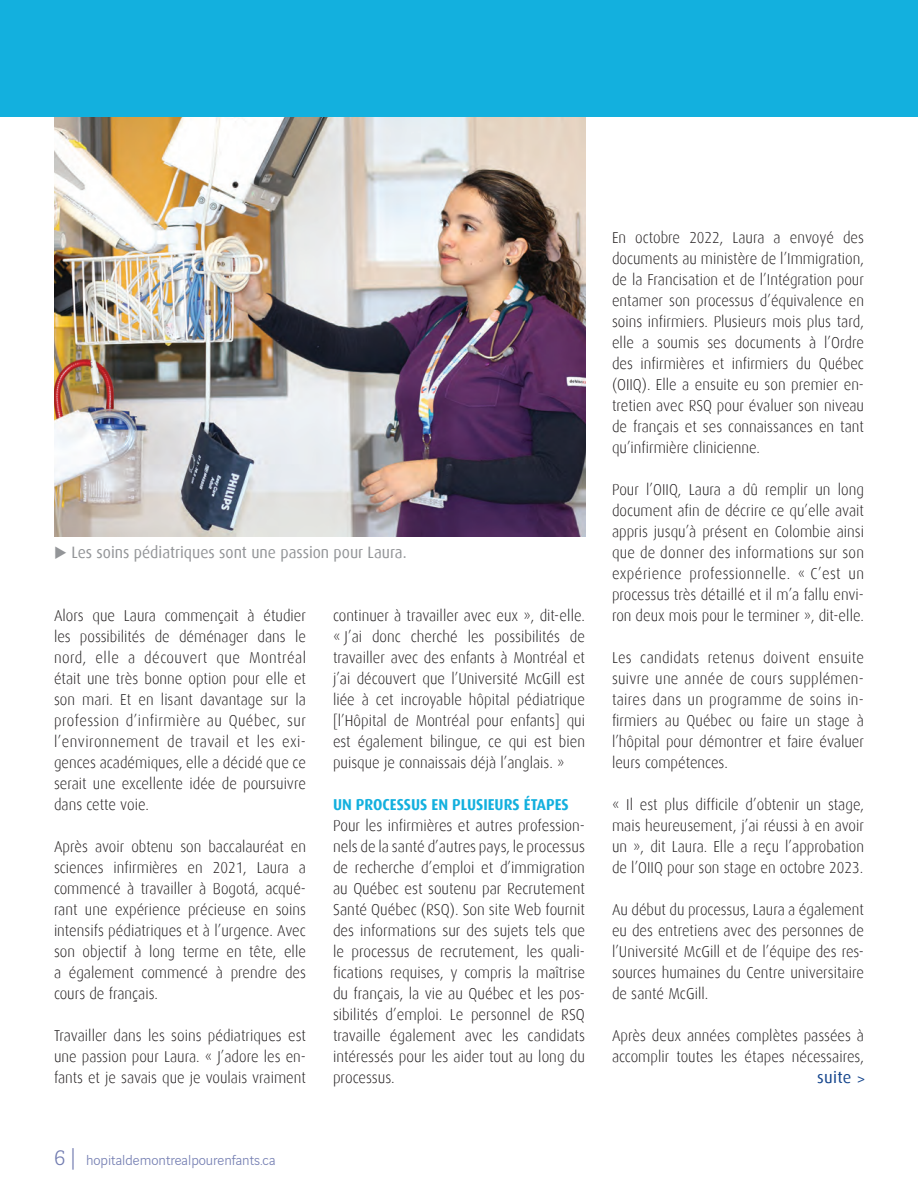
<style>
.page{position:relative;width:918px;height:1188px;background:#fff}
.page>*{position:absolute;margin:0;border:0;box-sizing:border-box;transform-origin:0 0}
.t1{font:16.5px "Dax";color:#939598;scale:.95 1}
.t2{font:16.5px "Dax";letter-spacing:.02em;color:#16468d}
.t3{font:300 15.75px/21px "Dax";color:#231f20;text-align:justify;scale:.95 1}
.t4{font:300 15.75px/21px "Dax";color:#231f20;text-align:justify;scale:.96 1}
.t5{font:700 15.75px "Dax";color:#13b0de;scale:.95 1}
.t6{font:300 15px "Vinci Sans";color:#717bb0}
.s1{font-family:"Vinci Serif";font-size:22.5px}
.s2{font-size:22.5px}
</style>
<div class="page">
<img style="left:54px;top:117px;width:531px;height:420px">
<div style="left:0;top:0;width:918px;height:117px;background:#13b0de"></div>
<p class="t1" style="left:54px;top:543px;width:373px">◆ Les soins pédiatriques sont une passion pour Laura.</p>
<p class="t3" style="left:54px;top:605px;width:267px">Alors que Laura commençait à étudier les possibilités de déménager dans le nord, elle a découvert que Montréal était une très bonne option pour elle et son mari. Et en lisant davantage sur la profession d’infirmière au Québec, sur l’environnement de travail et les exi&shy;gences académiques, elle a décidé que ce serait une excellente idée de poursuivre dans cette voie.</p>
<p class="t3" style="left:54px;top:836px;width:267px">Après avoir obtenu son baccalauréat en sciences infirmières en 2021, Laura a commencé à travailler à Bogotá, acqué&shy;rant une expérience précieuse en soins intensifs pédiatriques et à l’urgence. Avec son objectif à long terme en tête, elle a également commencé à prendre des cours de français.</p>
<p class="t3" style="left:54px;top:1025px;width:267px">Travailler dans les soins pédiatriques est une passion pour Laura. « J’adore les en&shy;fants et je savais que je voulais vraiment</p>
<p class="t6" style="left:54px;top:1149px;width:223px"><span class="s1">6</span> <span class="s2">|</span> hopitaldemontrealpourenfants.ca</p>
<p class="t3" style="left:333px;top:605px;width:267px">continuer à travailler avec eux », dit-elle. « J’ai donc cherché les possibilités de travailler avec des enfants à Montréal et j’ai découvert que l’Université McGill est liée à cet incroyable hôpital pédiatrique [l’Hôpital de Montréal pour enfants] qui est également bilingue, ce qui est bien puisque je connaissais déjà l’anglais. »</p>
<p class="t5" style="left:333px;top:796px;width:250px">UN PROCESSUS EN PLUSIEURS ÉTAPES</p>
<p class="t4" style="left:333px;top:815px;width:264px">Pour les infirmières et autres profession&shy;nels de la santé d’autres pays, le processus de recherche d’emploi et d’immigration au Québec est soutenu par Recrutement Santé Québec (RSQ). Son site Web fournit des informations sur des sujets tels que le processus de recrutement, les quali&shy;fications requises, y compris la maîtrise du français, la vie au Québec et les pos&shy;sibilités d’emploi. Le personnel de RSQ travaille également avec les candidats intéressés pour les aider tout au long du processus.</p>
<p class="t3" style="left:612px;top:227px;width:267px">En octobre 2022, Laura a envoyé des documents au ministère de l’Immigration, de la Francisation et de l’Intégration pour entamer son processus d’équivalence en soins infirmiers. Plusieurs mois plus tard, elle a soumis ses documents à l’Ordre des infirmières et infirmiers du Québec (OIIQ). Elle a ensuite eu son premier en&shy;tretien avec RSQ pour évaluer son niveau de français et ses connaissances en tant qu’infirmière clinicienne.</p>
<p class="t3" style="left:612px;top:479px;width:267px">Pour l’OIIQ, Laura a dû remplir un long document afin de décrire ce qu’elle avait appris jusqu’à présent en Colombie ainsi que de donner des informations sur son expérience professionnelle. « C’est un processus très détaillé et il m’a fallu envi&shy;ron deux mois pour le terminer », dit-elle.</p>
<p class="t3" style="left:612px;top:647px;width:267px">Les candidats retenus doivent ensuite suivre une année de cours supplémen&shy;taires dans un programme de soins in&shy;firmiers au Québec ou faire un stage à l’hôpital pour démontrer et faire évaluer leurs compétences.</p>
<p class="t3" style="left:612px;top:794px;width:267px">« Il est plus difficile d’obtenir un stage, mais heureusement, j’ai réussi à en avoir un », dit Laura. Elle a reçu l’approbation de l’OIIQ pour son stage en octobre 2023.</p>
<p class="t3" style="left:612px;top:899px;width:267px">Au début du processus, Laura a également eu des entretiens avec des personnes de l’Université McGill et de l’équipe des res&shy;sources humaines du Centre universitaire de santé McGill.</p>
<p class="t3" style="left:612px;top:1025px;width:267px">Après deux années complètes passées à accomplir toutes les étapes nécessaires,</p>
<p class="t2" style="left:817px;top:1068px;width:50px">suite &gt;</p>
</div>
